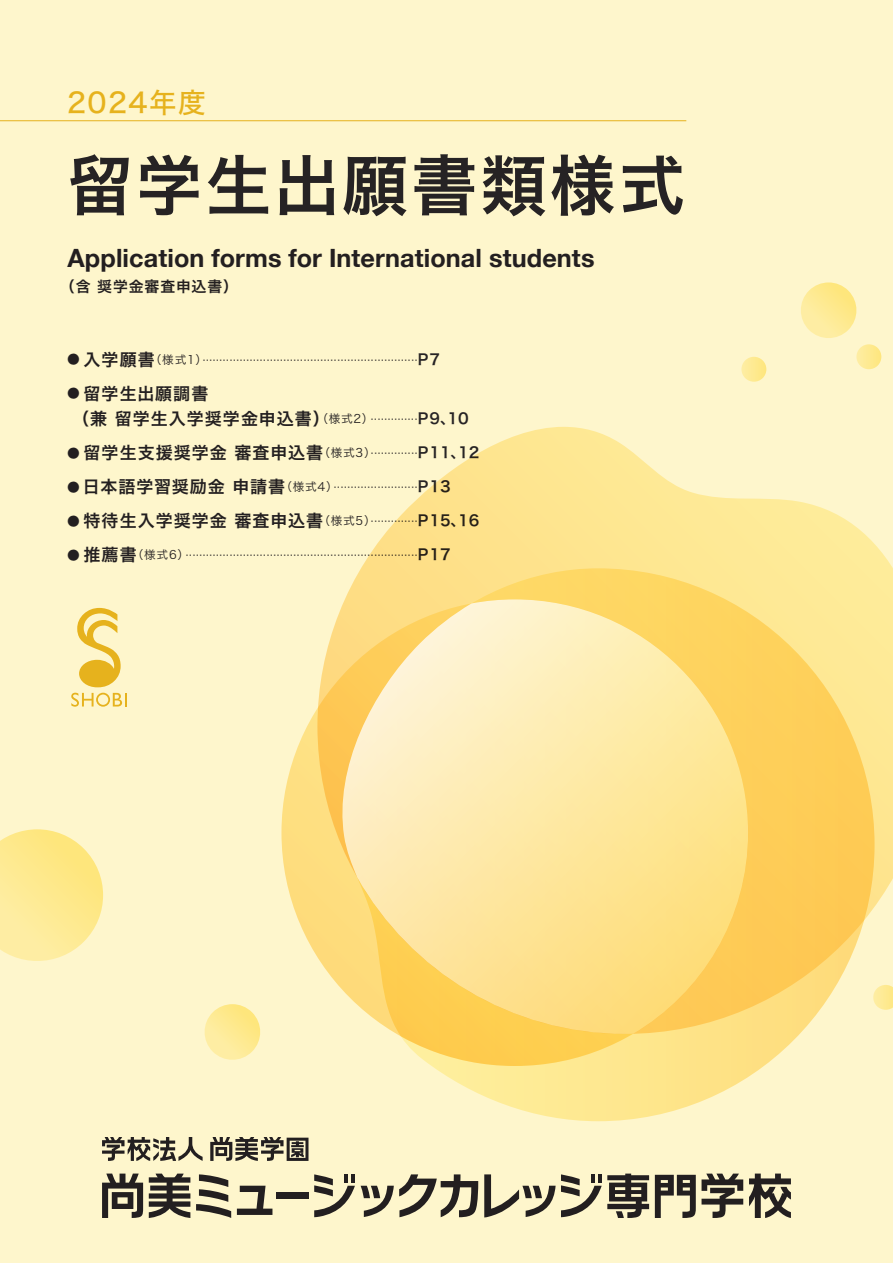
<style>
.page{position:relative;width:893px;height:1263px;background:#fef6cc}
.page>*{position:absolute;margin:0;border:0;box-sizing:border-box;transform-origin:0 0}
.t1{font:65.85px "Hira Kaku Std N W6";letter-spacing:.05em;color:#262324}
.t2{font:27.6px "Hira Kaku Std N W5";letter-spacing:.05em;color:#e6b21d}
.t3{font:700 25.2px "Helvetica Neue";letter-spacing:.005em;color:#231f20}
.t4{font:16.95px/25.5px "Hira Kaku Std N W6";letter-spacing:.06em;color:#231f20}
.t5{font:14.85px "Hira Kaku Std N W1";color:#231f20}
.t6{font:14.85px "Hira Kaku Std N W6";letter-spacing:.06em;color:#231f20}
.s1{font-family:"Hira Kaku Std N W6";font-size:16.95px}
.s2{font-family:"Hira Kaku Std N W6";color:#262324}
.s3{font-size:12.75px}
.s4{font-family:"Hira Kaku Std N W3";font-size:11.7px}
.s5{font-size:14.85px;color:#262324}
</style>
<div class="page">
<div style="left:276px;top:1192px;width:32px;height:7px;background:#231f20"></div>
<svg style="left:102px;top:1173px;width:41px;height:45px"></svg>
<svg style="left:149px;top:1173px;width:41px;height:45px"></svg>
<svg style="left:314px;top:1174px;width:41px;height:43px"></svg>
<svg style="left:196px;top:1174px;width:35px;height:44px"></svg>
<svg style="left:237px;top:1186px;width:35px;height:29px"></svg>
<svg style="left:655px;top:1173px;width:88px;height:45px"></svg>
<svg style="left:749px;top:1173px;width:42px;height:45px"></svg>
<svg style="left:484px;top:1173px;width:165px;height:45px"></svg>
<svg style="left:361px;top:1174px;width:117px;height:43px"></svg>
<svg style="left:210px;top:1137px;width:98px;height:24px"></svg>
<svg style="left:102px;top:1137px;width:101px;height:24px"></svg>
<svg style="left:71px;top:693px;width:56px;height:14px"></svg>
<svg style="left:77px;top:608px;width:44px;height:79px"></svg>
<hr style="left:0;top:120px;width:686px;height:1px;background:#e6b21d">
<svg style="left:432px;top:1034px;width:368px;height:87px"></svg>
<div style="left:281px;top:599px;width:467px;height:467px;background:#fedf80;border-radius:233px"></div>
<svg style="left:317px;top:427px;width:576px;height:607px"></svg>
<svg style="left:342px;top:599px;width:406px;height:435px"></svg>
<svg style="left:357px;top:877px;width:276px;height:189px"></svg>
<svg style="left:205px;top:1004px;width:55px;height:56px"></svg>
<svg style="left:0;top:829px;width:103px;height:132px"></svg>
<svg style="left:801px;top:282px;width:55px;height:56px"></svg>
<svg style="left:741px;top:357px;width:25px;height:25px"></svg>
<svg style="left:856px;top:344px;width:25px;height:25px"></svg>
<svg style="left:873px;top:985px;width:20px;height:25px"></svg>
<h2 class="t2" style="left:67px;top:82px;width:140px">2024年度</h2>
<h1 class="t1" style="left:67px;top:135px;width:619px">留学生出願書類様式</h1>
<h3 class="t3" style="left:67px;top:238px;width:529px">Application forms for International students</h3>
<p class="t6" style="left:60px;top:275px;width:180px">（含 奨学金審査申込書）</p>
<p class="t5" style="left:67px;top:344px;width:374px"><sub>●</sub> <span class="s1">入学願書</span><sub>（様式1）</sub>................................................................<span class="s2">P7</span></p>
<p class="t4" style="left:67px;top:381px;width:403px"><span class="s3">●</span> 留学生出願調書<br>（兼 留学生入学奨学金申込書）<span class="s4">（様式2）</span><sup>..............</sup><span class="s5">P9、10</span></p>
<p class="t5" style="left:67px;top:437px;width:414px"><sub>●</sub> <span class="s1">留学生支援奨学金 審査申込書</span><sub>（様式3）</sub>..............<span class="s2">P11、12</span></p>
<p class="t5" style="left:67px;top:471px;width:385px"><sub>●</sub> <span class="s1">日本語学習奨励金 申請書</span><sub>（様式4）</sub>.........................<span class="s2">P13</span></p>
<p class="t5" style="left:67px;top:505px;width:414px"><sub>●</sub> <span class="s1">特待生入学奨学金 審査申込書</span><sub>（様式5）</sub>..............<span class="s2">P15、16</span></p>
<p class="t5" style="left:67px;top:539px;width:385px"><sub>●</sub> <span class="s1">推薦書</span><sub>（様式6）</sub>.....................................................................<span class="s2">P17</span></p>
</div>
